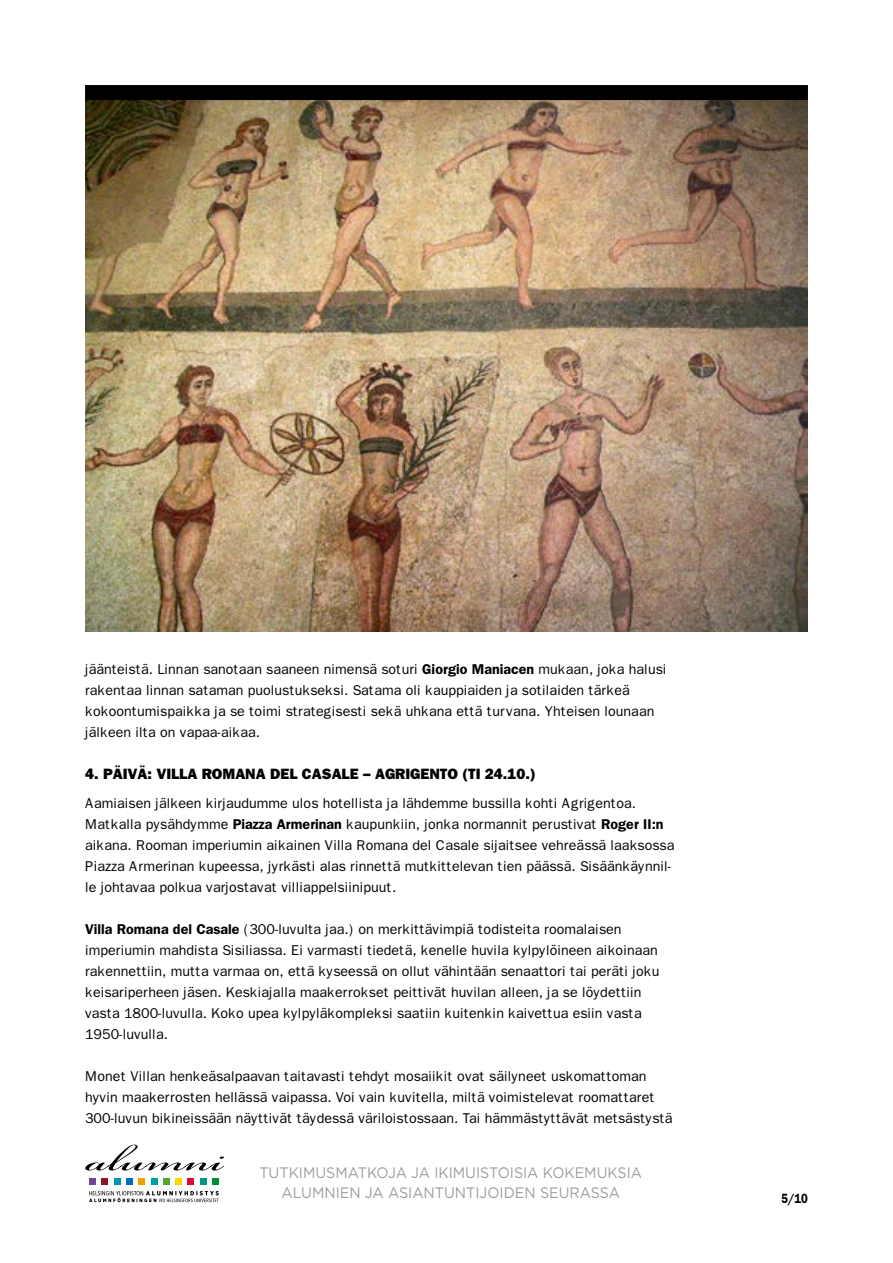
<style>
.page{position:relative;width:893px;height:1263px;background:#fff}
.page>*{position:absolute;margin:0;border:0;box-sizing:border-box;transform-origin:0 0}
.t1{font:15.15px/19.6px "Gotham";color:#9d9d9c;text-align:center;scale:.94 1}
.t2{font:800 15px "Franklin Gothic";color:#000}
.t3{font:14.25px/21px "Franklin Gothic";color:#000}
.t4{font:600 13.5px "Franklin Gothic";color:#000;scale:.83 1}
.s1{font-weight:600}
</style>
<div class="page">
<svg style="left:85px;top:1145px;width:139px;height:25px"></svg>
<div style="left:89px;top:1178px;width:7px;height:7px;background:#6e4892"></div>
<div style="left:102px;top:1178px;width:6px;height:7px;background:#891728"></div>
<div style="left:114px;top:1178px;width:7px;height:7px;background:#0096b1"></div>
<div style="left:126px;top:1178px;width:7px;height:7px;background:#026eb3"></div>
<div style="left:138px;top:1178px;width:7px;height:7px;background:#f39f00"></div>
<div style="left:151px;top:1178px;width:6px;height:7px;background:#00a1a4"></div>
<div style="left:163px;top:1178px;width:7px;height:7px;background:#56a532"></div>
<div style="left:175px;top:1178px;width:7px;height:7px;background:#ffd700"></div>
<div style="left:187px;top:1178px;width:7px;height:7px;background:#dd083c"></div>
<div style="left:200px;top:1178px;width:6px;height:7px;background:#009788"></div>
<div style="left:212px;top:1178px;width:7px;height:7px;background:#008d39"></div>
<svg style="left:89px;top:1191px;width:130px;height:11px"></svg>
<img style="left:85px;top:100px;width:723px;height:531px">
<div style="left:85px;top:85px;width:723px;height:15px;background:#000"></div>
<p class="t3" style="left:85px;top:658px;width:583px">jäänteistä. Linnan sanotaan saaneen nimensä soturi <span class="s1">Giorgio Maniacen</span> mukaan, joka halusi rakentaa linnan sataman puolustukseksi. Satama oli kauppiaiden ja sotilaiden tärkeä kokoontumispaikka ja se toimi strategisesti sekä uhkana että turvana. Yhteisen lounaan jälkeen ilta on vapaa-aikaa.</p>
<p class="t2" style="left:85px;top:765px;width:452px">4. PÄIVÄ: VILLA ROMANA DEL CASALE – AGRIGENTO (TI 24.10.)</p>
<p class="t3" style="left:85px;top:793px;width:591px">Aamiaisen jälkeen kirjaudumme ulos hotellista ja lähdemme bussilla kohti Agrigentoa.<br>Matkalla pysähdymme <span class="s1">Piazza Armerinan</span> kaupunkiin, jonka normannit perustivat <span class="s1">Roger II:n </span>aikana. Rooman imperiumin aikainen Villa Romana del Casale sijaitsee vehreässä laaksossa Piazza Armerinan kupeessa, jyrkästi alas rinnettä mutkittelevan tien päässä. Sisäänkäynnil&shy;le johtavaa polkua varjostavat villiappelsiinipuut.</p>
<p class="t3" style="left:85px;top:919px;width:576px"><span class="s1">Villa Romana del Casale</span> (300-luvulta jaa.) on merkittävimpiä todisteita roomalaisen imperiumin mahdista Sisiliassa. Ei varmasti tiedetä, kenelle huvila kylpylöineen aikoinaan rakennettiin, mutta varmaa on, että kyseessä on ollut vähintään senaattori tai peräti joku keisariperheen jäsen. Keskiajalla maakerrokset peittivät huvilan alleen, ja se löydettiin vasta 1800-luvulla. Koko upea kylpyläkompleksi saatiin kuitenkin kaivettua esiin vasta 1950-luvulla.</p>
<p class="t3" style="left:85px;top:1066px;width:589px">Monet Villan henkeäsalpaavan taitavasti tehdyt mosaiikit ovat säilyneet uskomattoman hyvin maakerrosten hellässä vaipassa. Voi vain kuvitella, miltä voimistelevat roomattaret<br>300-luvun bikineissään näyttivät täydessä väriloistossaan. Tai hämmästyttävät metsästystä</p>
<p class="t1" style="left:259px;top:1163px;width:409px">TUTKIMUSMATKOJA JA IKIMUISTOISIA KOKEMUKSIA<br>ALUMNIEN JA ASIANTUNTIJOIDEN SEURASSA</p>
<p class="t4" style="left:781px;top:1190px;width:34px">5/10</p>
</div>
